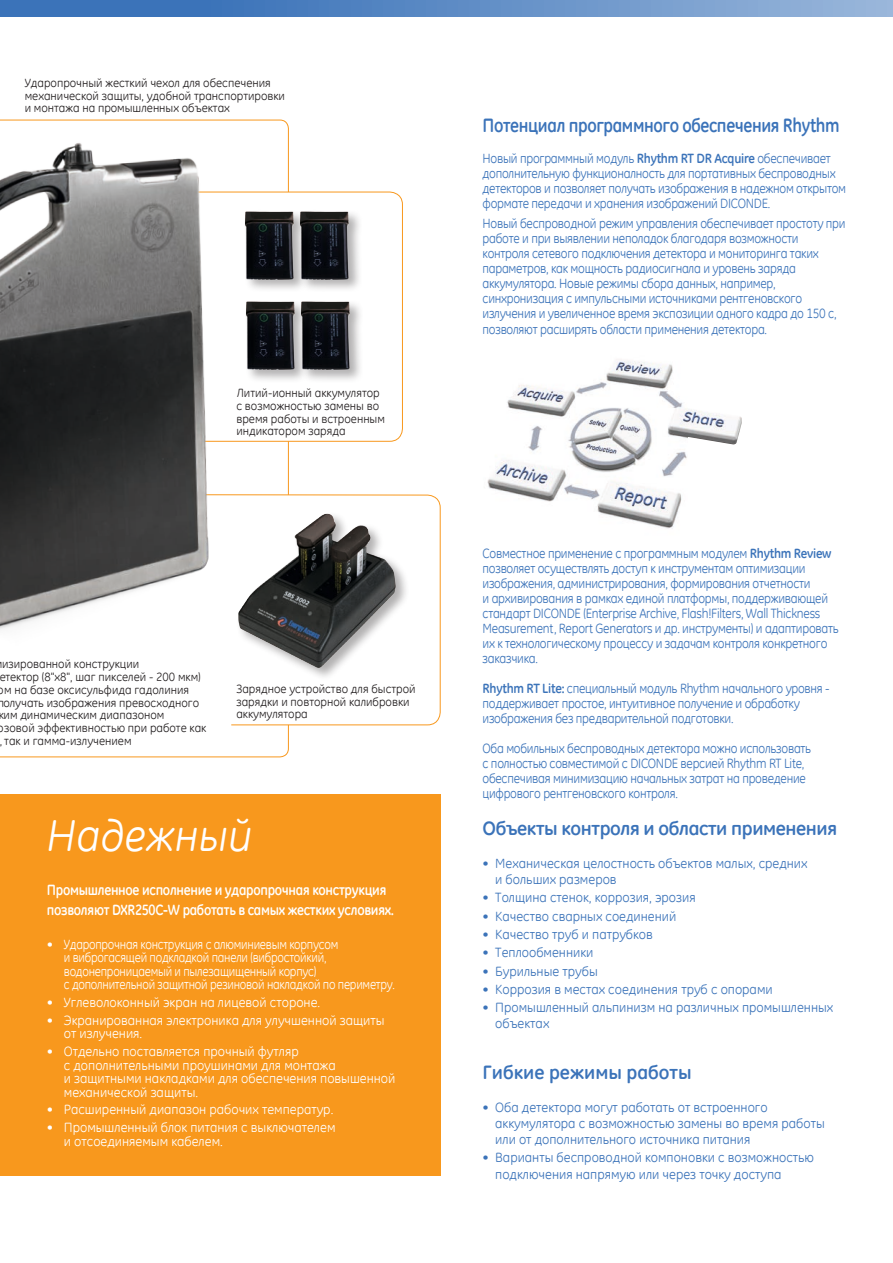
<style>
.page{position:relative;width:893px;height:1263px;background:#fff}
.page>*{position:absolute;margin:0;border:0;box-sizing:border-box;transform-origin:0 0}
.t1{font:italic 45px "GE Inspira";color:#fff}
.t2{font:700 19.5px "GE Inspira";letter-spacing:-.02em;color:#3b73b9;scale:.88 1}
.t3{font:700 19.5px "GE Inspira";letter-spacing:-.02em;color:#3b73b9}
.t4{font:700 19.5px "GE Inspira";color:#3b73b9}
.t5{font:700 15px/19.5px "GE Inspira";letter-spacing:-.02em;color:#fff;scale:.89 1}
.t6{font:13.5px/15px "GE Inspira";letter-spacing:-.02em;color:#3b73b9;scale:.93 1}
.t7{font:13.5px/16.2px "GE Inspira";color:#3b73b9}
.t8{font:13.5px/13.5px "GE Inspira";color:#fff}
.t9{font:13.5px/13.5px "GE Inspira";letter-spacing:-.02em;color:#fff}
.t10{font:12px/12.8px "GE Inspira";color:#231f20}
.s1{font-weight:700}
</style>
<div class="page">
<img style="left:487px;top:361px;width:255px;height:168px">
<div style="left:0;top:0;width:893px;height:16px;background:linear-gradient(to right,#2a67b3,#95b3d9)"></div>
<svg style="left:340px;top:191px;width:63px;height:251px"></svg>
<svg style="left:231px;top:494px;width:210px;height:232px"></svg>
<div style="left:0;top:794px;width:441px;height:382px;background:#f8981d"></div>
<div style="left:299px;top:299px;width:65px;height:84px;background:#231f20;opacity:.35"></div>
<img style="left:340px;top:295px;width:18px;height:81px">
<div style="left:298px;top:209px;width:65px;height:84px;background:#231f20;opacity:.35"></div>
<img style="left:340px;top:204px;width:17px;height:81px">
<img style="left:0;top:119px;width:340px;height:553px">
<div style="left:236px;top:512px;width:174px;height:170px;background:#231f20;opacity:.35"></div>
<img style="left:226px;top:503px;width:186px;height:165px">
<p class="t10" style="left:25px;top:76px;width:262px">Ударопрочный жесткий чехол для обеспечения механической защиты, удобной транспортировки и монтажа на промышленных объектах</p>
<p class="t10" style="left:236px;top:386px;width:150px">Литий-ионный аккумулятор с возможностью замены во время работы и встроенным индикатором заряда</p>
<p class="t10" style="left:-3px;top:658px;width:211px;text-indent:5px">изированной конструкции<br>етектор (8"x8", шаг пикселей - 200 мкм) ом на базе оксисульфида гадолиния получать изображения превосходного ким динамическим диапазоном<br>озовой эффективностью при работе как , так и гамма-излучением</p>
<p class="t10" style="left:236px;top:682px;width:181px">Зарядное устройство для быстрой зарядки и повторной калибровки аккумулятора</p>
<h1 class="t1" style="left:47px;top:808px;width:207px">Надежный</h1>
<p class="t5" style="left:47px;top:880px;width:392px">Промышленное исполнение и ударопрочная конструкция позволяют DXR250C-W работать в самых жестких условиях.</p>
<p class="t9" style="left:64px;top:937px;width:333px;text-indent:-17px">• Ударопрочная конструкция с алюминиевым корпусом<br>и виброгасящей подкладкой панели (вибростойкий, водонепроницаемый и пылезащищенный корпус)<br>с дополнительной защитной резиновой накладкой по периметру.</p>
<p class="t8" style="left:47px;top:995px;width:275px">• Углеволоконный экран на лицевой стороне.</p>
<p class="t8" style="left:64px;top:1013px;width:322px;text-indent:-17px">• Экранированная электроника для улучшенной защиты от излучения.</p>
<p class="t8" style="left:64px;top:1044px;width:333px;text-indent:-17px">• Отдельно поставляется прочный футляр<br>с дополнительными проушинами для монтажа<br>и защитными накладками для обеспечения повышенной механической защиты.</p>
<p class="t8" style="left:47px;top:1103px;width:288px">• Расширенный диапазон рабочих температур.</p>
<p class="t8" style="left:64px;top:1120px;width:273px;text-indent:-17px">• Промышленный блок питания с выключателем и отсоединяемым кабелем.</p>
<h2 class="t2" style="left:482px;top:113px;width:408px">Потенциал программного обеспечения Rhythm</h2>
<p class="t6" style="left:482px;top:151px;width:393px">Новый программный модуль <span class="s1">Rhythm RT DR Acquire</span> обеспечивает дополнительную функционалность для портативных беспроводных детекторов и позволяет получать изображения в надежном открытом формате передачи и хранения изображений DICONDE.</p>
<p class="t6" style="left:482px;top:215px;width:392px">Новый беспроводной режим управления обеспечивает простоту при работе и при выявлении неполадок благодаря возможности контроля сетевого подключения детектора и мониторинга таких параметров, как мощность радиосигнала и уровень заряда аккумулятора. Новые режимы сбора данных, например, синхронизация с импульсными источниками рентгеновского излучения и увеличенное время экспозиции одного кадра до 150 с, позволяют расширять области применения детектора.</p>
<p class="t6" style="left:482px;top:545px;width:384px">Совместное применение с программным модулем <span class="s1">Rhythm Review </span>позволяет осуществлять доступ к инструментам оптимизации изображения, администрирования, формирования отчетности<br>и архивирования в рамках единой платформы, поддерживающей стандарт DICONDE (Enterprise Archive, Flash!Filters, Wall Thickness Measurement, Report Generators и др. инструменты) и адаптировать их к технологическому процессу и задачам контроля конкретного заказчика.</p>
<p class="t6" style="left:482px;top:680px;width:375px"><span class="s1">Rhythm RT Lite:</span> специальный модуль Rhythm начального уровня - поддерживает простое, интуитивное получение и обработку изображения без предварительной подготовки.</p>
<p class="t6" style="left:482px;top:740px;width:355px">Оба мобильных беспроводных детектора можно использовать с полностью совместимой с DICONDE версией Rhythm RT Lite, обеспечивая минимизацию начальных затрат на проведение цифрового рентгеновского контроля.</p>
<h2 class="t3" style="left:482px;top:816px;width:356px">Объекты контроля и области применения</h2>
<p class="t7" style="left:495px;top:855px;width:314px;text-indent:-13px">• Механическая целостность объектов малых, средних и больших размеров</p>
<p class="t7" style="left:482px;top:889px;width:215px">• Толщина стенок, коррозия, эрозия</p>
<p class="t7" style="left:482px;top:907px;width:195px">• Качество сварных соединений</p>
<p class="t7" style="left:482px;top:926px;width:172px">• Качество труб и патрубков</p>
<p class="t7" style="left:482px;top:944px;width:112px">• Теплообменники</p>
<p class="t7" style="left:482px;top:962px;width:117px">• Бурильные трубы</p>
<p class="t7" style="left:482px;top:981px;width:292px">• Коррозия в местах соединения труб с опорами</p>
<p class="t7" style="left:495px;top:999px;width:339px;text-indent:-13px">• Промышленный альпинизм на различных промышленных объектах</p>
<h2 class="t4" style="left:482px;top:1060px;width:211px">Гибкие режимы работы</h2>
<p class="t7" style="left:495px;top:1098px;width:331px;text-indent:-13px">• Оба детектора могут работать от встроенного аккумулятора с возможностью замены во время работы или от дополнительного источника питания</p>
<p class="t7" style="left:495px;top:1149px;width:320px;text-indent:-13px">• Варианты беспроводной компоновки с возможностью подключения напрямую или через точку доступа</p>
</div>
